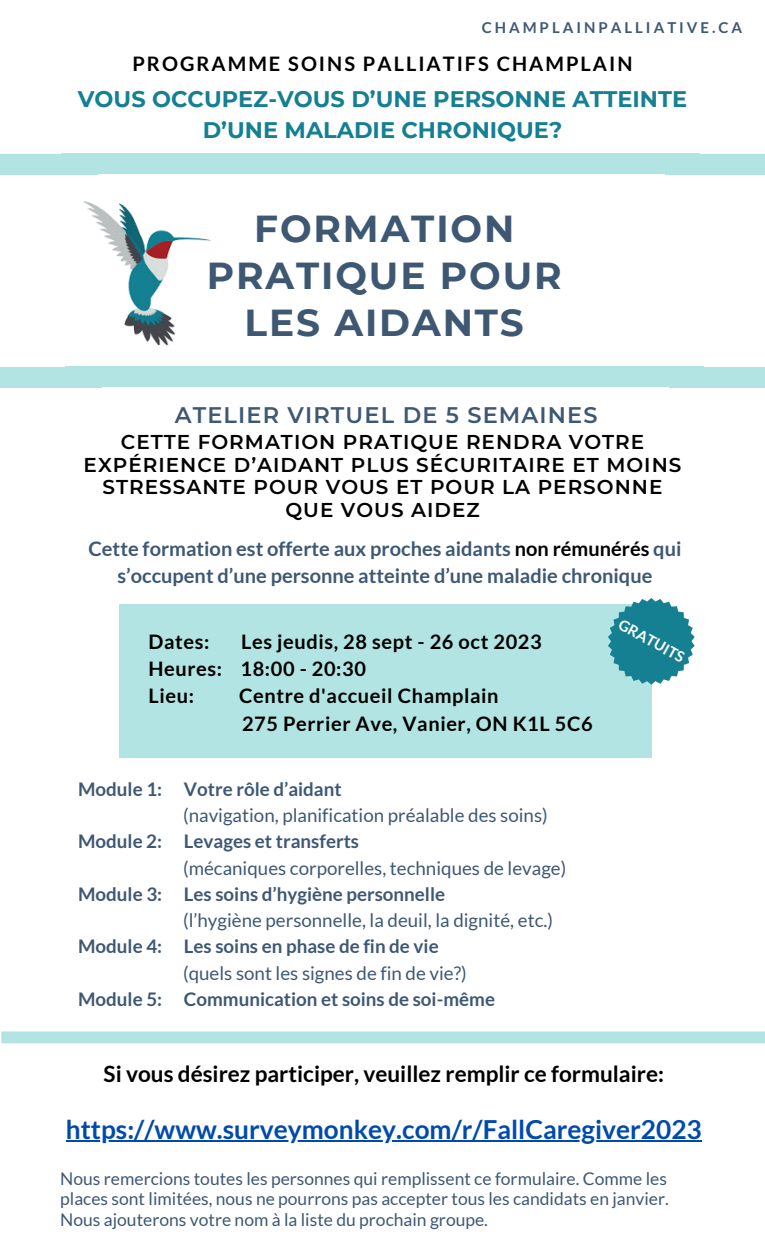
<style>
.page{position:relative;width:765px;height:1260px;background:#fff}
.page>*{position:absolute;margin:0;border:0;box-sizing:border-box;transform-origin:0 0}
.t1{font:700 37.5px/46.9px "Montserrat";letter-spacing:.05em;color:#3e5874;text-align:center}
.t2{font:700 26.25px "Lato";color:#004aad}
.t3{font:700 22.5px/31px "Montserrat";color:#158092;text-align:center}
.t4{font:700 22.5px "Lato";color:#000}
.t5{font:600 22.5px "Montserrat";letter-spacing:.05em;color:#3e5874}
.t6{font:600 20px/22.5px "Montserrat";letter-spacing:.05em;color:#000;text-align:center}
.t7{font:700 20px "Lato";letter-spacing:.03em;color:#000}
.t8{font:700 20px/27.2px "Lato";color:#3e5874;text-align:center}
.t9{font:700 20px "Lato";letter-spacing:.1em;color:#000}
.t10{font:18.75px "Lato";color:#3e5874}
.t11{font:700 18.75px "Lato";color:#3e5874}
.t12{font:17.5px/20.6px "Lato";color:#3e5874;text-align:justify}
.t13{font:700 15px "Lato";letter-spacing:.2em;color:#3e5874}
.t14{font:700 15px "Lato";color:#fff}
.s1{color:#000}
</style>
<div class="page">
<svg style="left:1px;top:1031px;width:764px;height:12px;background:#b4e5e3"></svg>
<div style="left:62px;top:154px;width:638px;height:20px;background:#b1e4e2"></div>
<div style="left:65px;top:367px;width:638px;height:20px;background:#b1e4e2"></div>
<img style="left:83px;top:201px;width:128px;height:145px">
<div style="left:119px;top:604px;width:532px;height:154px;background:#b1e4e2"></div>
<div style="left:666px;top:154px;width:99px;height:20px;background:#b1e4e2"></div>
<div style="left:669px;top:367px;width:96px;height:20px;background:#b1e4e2"></div>
<div style="left:0;top:154px;width:98px;height:20px;background:#b1e4e2"></div>
<div style="left:0;top:367px;width:101px;height:20px;background:#b1e4e2"></div>
<hr style="left:66px;top:1141px;width:636px;height:1px;background:#004aad">
<svg style="left:608px;top:598px;width:87px;height:87px"></svg>
<p class="t13" style="left:482px;top:18px;width:262px">CHAMPLAINPALLIATIVE.CA</p>
<p class="t9" style="left:132px;top:52px;width:502px">PROGRAMME SOINS PALLIATIFS CHAMPLAIN</p>
<p class="t3" style="left:78px;top:83px;width:611px">VOUS OCCUPEZ-VOUS D’UNE PERSONNE ATTEINTE<br>D’UNE MALADIE CHRONIQUE?</p>
<p class="t1" style="left:207px;top:205px;width:356px">FORMATION<br>PRATIQUE POUR<br>LES AIDANTS</p>
<p class="t5" style="left:175px;top:401px;width:424px">ATELIER VIRTUEL DE 5 SEMAINES</p>
<p class="t6" style="left:84px;top:431px;width:599px">CETTE FORMATION PRATIQUE RENDRA VOTRE EXPÉRIENCE D’AIDANT PLUS SÉCURITAIRE ET MOINS STRESSANTE POUR VOUS ET POUR LA PERSONNE QUE VOUS AIDEZ</p>
<p class="t8" style="left:89px;top:535px;width:594px">Cette formation est offerte aux proches aidants <span class="s1">non rémunérés</span> qui s’occupent d’une personne atteinte d’une maladie chronique</p>
<p class="t7" style="left:148px;top:629px;width:62px">Dates:</p>
<p class="t7" style="left:241px;top:629px;width:302px">Les jeudis, 28 sept - 26 oct 2023</p>
<p class="t7" style="left:148px;top:656px;width:219px">Heures: 18:00 - 20:30</p>
<p class="t7" style="left:148px;top:684px;width:47px">Lieu:</p>
<p class="t7" style="left:239px;top:684px;width:261px">Centre d'accueil Champlain</p>
<p class="t7" style="left:242px;top:711px;width:352px">275 Perrier Ave, Vanier, ON K1L 5C6</p>
<p class="t11" style="left:78px;top:777px;width:265px">Module 1: Votre rôle d’aidant</p>
<p class="t10" style="left:183px;top:804px;width:366px">(navigation, planification préalable des soins)</p>
<p class="t11" style="left:78px;top:830px;width:282px">Module 2: Levages et transferts</p>
<p class="t10" style="left:183px;top:856px;width:385px">(mécaniques corporelles, techniques de levage)</p>
<p class="t11" style="left:78px;top:882px;width:368px">Module 3: Les soins d’hygiène personnelle</p>
<p class="t10" style="left:183px;top:909px;width:371px">(l’hygiène personnelle, la deuil, la dignité, etc.)</p>
<p class="t11" style="left:78px;top:935px;width:362px">Module 4: Les soins en phase de fin de vie</p>
<p class="t10" style="left:183px;top:961px;width:285px">(quels sont les signes de fin de vie?)</p>
<p class="t11" style="left:78px;top:987px;width:418px">Module 5: Communication et soins de soi-même</p>
<p class="t14" style="left:624px;top:615px;width:74px;rotate:29deg">GRATUITS</p>
<p class="t4" style="left:104px;top:1060px;width:562px">Si vous désirez participer, veuillez remplir ce formulaire:</p>
<p class="t2" style="left:66px;top:1113px;width:637px">https://www.surveymonkey.com/r/FallCaregiver2023</p>
<p class="t12" style="left:60px;top:1167px;width:610px">Nous remercions toutes les personnes qui remplissent ce formulaire. Comme les places sont limitées, nous ne pourrons pas accepter tous les candidats en janvier.<br>Nous ajouterons votre nom à la liste du prochain groupe.</p>
</div>
